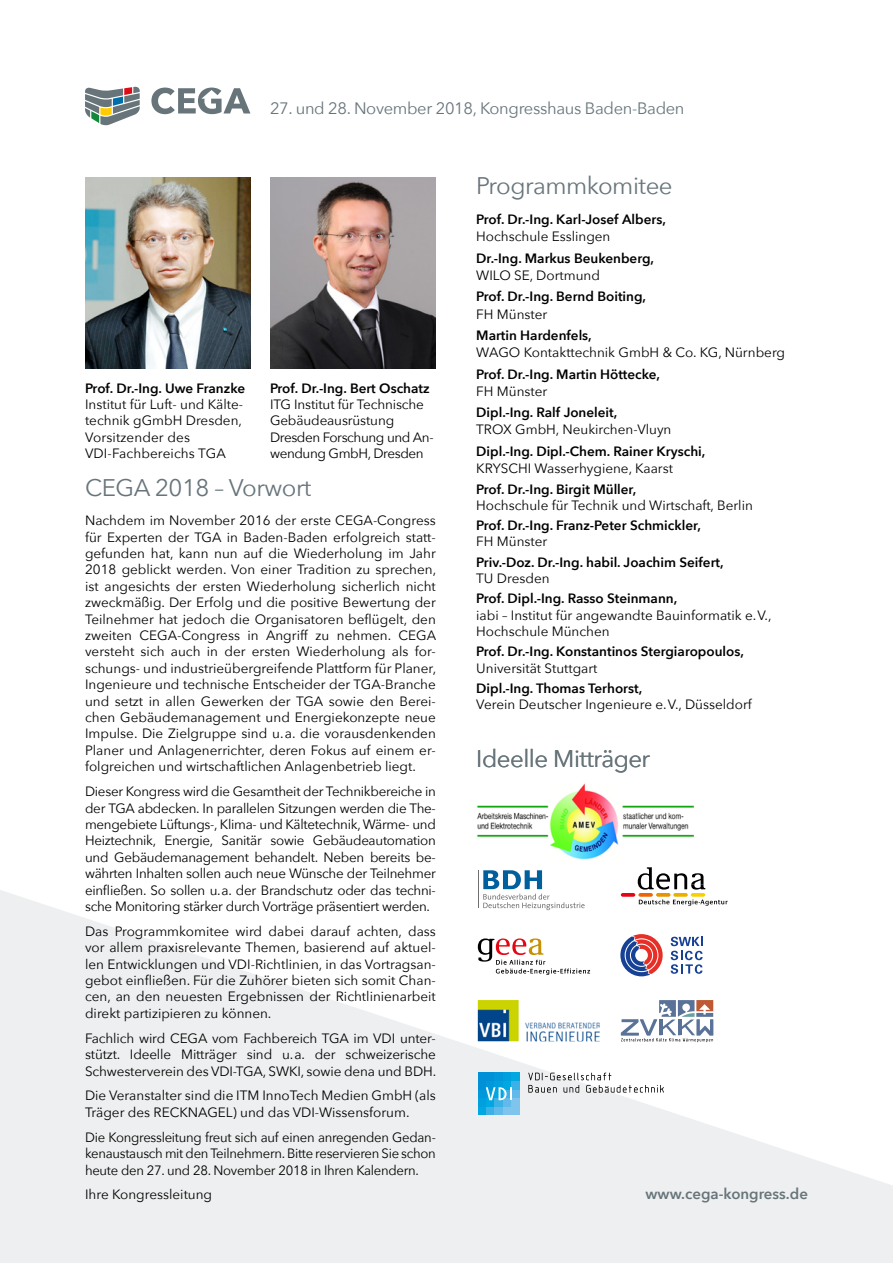
<style>
.page{position:relative;width:893px;height:1263px;background:#fff}
.page>*{position:absolute;margin:0;border:0;box-sizing:border-box;transform-origin:0 0}
.t1{font:24px "Avenir Next";letter-spacing:-.02em;color:#67757a}
.t2{font:16.5px "Avenir Next";letter-spacing:-.02em;color:#67757a}
.t3{font:600 15px "Avenir Next";color:#67757a}
.t4{font:13.5px/16.4px "Avenir Next";color:#000}
.t5{font:600 13.5px/17.2px "Avenir Next";color:#000}
.t6{font:13.5px/16.2px "Avenir Next";letter-spacing:-.025em;color:#000}
.s1{font-weight:400}
.s2{font-weight:600}
</style>
<div class="page">
<svg style="left:0;top:890px;width:892px;height:373px;fill:#eeeff0"></svg>
<svg style="left:892px;top:1185px;width:1px;height:78px"></svg>
<svg style="left:151px;top:88px;width:99px;height:26px"></svg>
<svg style="left:85px;top:87px;width:55px;height:38px"></svg>
<img style="left:270px;top:178px;width:166px;height:191px">
<img style="left:85px;top:178px;width:166px;height:191px">
<div style="left:478px;top:1106px;width:8px;height:9px;background:#00a8e2"></div>
<div style="left:486px;top:1106px;width:9px;height:9px;background:#3cb1e6"></div>
<div style="left:495px;top:1106px;width:8px;height:9px;background:#62baea"></div>
<div style="left:503px;top:1106px;width:8px;height:9px;background:#7fc4ed"></div>
<div style="left:511px;top:1106px;width:9px;height:9px;background:#7fc4ed"></div>
<div style="left:478px;top:1098px;width:8px;height:8px;background:#00a0df"></div>
<div style="left:486px;top:1098px;width:9px;height:8px;background:#00a8e2"></div>
<div style="left:495px;top:1098px;width:8px;height:8px;background:#3cb1e6"></div>
<div style="left:503px;top:1098px;width:8px;height:8px;background:#62baea"></div>
<div style="left:511px;top:1098px;width:9px;height:8px;background:#7fc4ed"></div>
<div style="left:478px;top:1089px;width:8px;height:9px;background:#0098db"></div>
<div style="left:511px;top:1089px;width:9px;height:9px;background:#62baea"></div>
<div style="left:478px;top:1081px;width:8px;height:8px;background:#0090d7"></div>
<div style="left:486px;top:1081px;width:9px;height:8px;background:#0098db"></div>
<div style="left:495px;top:1081px;width:8px;height:8px;background:#00a0df"></div>
<div style="left:503px;top:1081px;width:8px;height:8px;background:#00a8e2"></div>
<div style="left:511px;top:1081px;width:9px;height:8px;background:#3cb1e6"></div>
<div style="left:478px;top:1073px;width:8px;height:8px;background:#0090d7"></div>
<div style="left:486px;top:1073px;width:9px;height:8px;background:#0090d7"></div>
<div style="left:495px;top:1073px;width:8px;height:8px;background:#0098db"></div>
<div style="left:503px;top:1073px;width:8px;height:8px;background:#00a0df"></div>
<div style="left:511px;top:1073px;width:9px;height:8px;background:#00a8e2"></div>
<svg style="left:486px;top:1087px;width:26px;height:13px"></svg>
<svg style="left:528px;top:1072px;width:136px;height:21px"></svg>
<svg style="left:691px;top:893px;width:14px;height:4px"></svg>
<svg style="left:673px;top:893px;width:15px;height:4px"></svg>
<svg style="left:656px;top:893px;width:14px;height:4px"></svg>
<svg style="left:638px;top:893px;width:15px;height:4px"></svg>
<svg style="left:621px;top:893px;width:14px;height:4px"></svg>
<svg style="left:638px;top:867px;width:67px;height:23px"></svg>
<svg style="left:639px;top:899px;width:89px;height:7px"></svg>
<svg style="left:478px;top:938px;width:112px;height:37px"></svg>
<svg style="left:671px;top:937px;width:32px;height:37px"></svg>
<div style="left:618px;top:932px;width:47px;height:46px;background:#fff;border-radius:50%"></div>
<svg style="left:620px;top:934px;width:43px;height:42px"></svg>
<img style="left:478px;top:1000px;width:122px;height:41px">
<hr style="left:478px;top:870px;width:1px;height:38px;background:#706f6f">
<svg style="left:483px;top:870px;width:102px;height:40px"></svg>
<svg style="left:621px;top:1000px;width:92px;height:42px"></svg>
<img style="left:477px;top:783px;width:217px;height:77px">
<p class="t2" style="left:270px;top:94px;width:416px">27. und 28. November 2018, Kongresshaus Baden-Baden</p>
<p class="t5" style="left:85px;top:379px;width:162px">Prof. Dr.-Ing. Uwe Franzke</p>
<p class="t4" style="left:85px;top:396px;width:160px">Institut für Luft- und Kälte&shy;technik gGmbH Dresden,</p>
<p class="t4" style="left:85px;top:428px;width:142px">Vorsitzender des<br>VDI-Fachbereichs TGA</p>
<p class="t5" style="left:270px;top:379px;width:161px">Prof. Dr.-Ing. Bert Oschatz</p>
<p class="t6" style="left:270px;top:396px;width:165px">ITG Institut für Technische<br>Gebäudeausrüstung<br>Dresden Forschung und An&shy;wendung GmbH, Dresden</p>
<p class="t1" style="left:85px;top:467px;width:228px">CEGA 2018 – Vorwort</p>
<p class="t4" style="left:85px;top:512px;width:353px;text-align:justify">Nachdem im November 2016 der erste CEGA-Congress für Experten der TGA in Baden-Baden erfolgreich statt&shy;gefunden hat, kann nun auf die Wiederholung im Jahr 2018 geblickt werden. Von einer Tradition zu sprechen, ist angesichts der ersten Wiederholung sicherlich nicht zweckmäßig. Der Erfolg und die positive Bewertung der Teilnehmer hat jedoch die Organisatoren beflügelt, den zweiten CEGA-Congress in Angriff zu nehmen. CEGA versteht sich auch in der ersten Wiederholung als for&shy;schungs- und industrieübergreifende Plattform für Planer, Ingenieure und technische Entscheider der TGA-Branche und setzt in allen Gewerken der TGA sowie den Berei&shy;chen Gebäudemanagement und Energiekonzepte neue Impulse. Die Zielgruppe sind u.a. die vorausdenkenden Planer und Anlagenerrichter, deren Fokus auf einem er&shy;folgreichen und wirtschaftlichen Anlagenbetrieb liegt.</p>
<p class="t4" style="left:85px;top:783px;width:352px;text-align:justify">Dieser Kongress wird die Gesamtheit der Technikbereiche in der TGA abdecken. In parallelen Sitzungen werden die The&shy;mengebiete Lüftungs-, Klima- und Kältetechnik, Wärme- und Heiztechnik, Energie, Sanitär sowie Gebäudeautomation und Gebäudemanagement behandelt. Neben bereits be&shy;währten Inhalten sollen auch neue Wünsche der Teilnehmer einfließen. So sollen u.a. der Brandschutz oder das techni&shy;sche Monitoring stärker durch Vorträge präsentiert werden.</p>
<p class="t4" style="left:85px;top:922px;width:352px;text-align:justify">Das Programmkomitee wird dabei darauf achten, dass vor allem praxisrelevante Themen, basierend auf aktuel&shy;len Entwicklungen und VDI-Richtlinien, in das Vortragsan&shy;gebot einfließen. Für die Zuhörer bieten sich somit Chan&shy;cen, an den neuesten Ergebnissen der Richtlinienarbeit direkt partizipieren zu können.</p>
<p class="t4" style="left:85px;top:1029px;width:353px">Fachlich wird CEGA vom Fachbereich TGA im VDI unter&shy;stützt. Ideelle Mitträger sind u.a. der schweizerische<br>Schwesterverein des VDI-TGA, SWKI, sowie dena und BDH.</p>
<p class="t4" style="left:85px;top:1087px;width:352px">Die Veranstalter sind die ITM InnoTech Medien GmbH (als<br>Träger des RECKNAGEL) und das VDI-Wissensforum.</p>
<p class="t4" style="left:85px;top:1128px;width:352px;text-align:justify">Die Kongressleitung freut sich auf einen anregenden Gedan&shy;kenaustausch mit den Teilnehmern. Bitte reservieren Sie schon heute den 27. und 28. November 2018 in Ihren Kalendern.</p>
<p class="t4" style="left:85px;top:1186px;width:129px">Ihre Kongressleitung</p>
<p class="t1" style="left:476px;top:165px;width:198px">Programmkomitee</p>
<p class="t5" style="left:476px;top:210px;width:191px">Prof. Dr.-Ing. Karl-Josef Albers,<br><span class="s1">Hochschule Esslingen</span></p>
<p class="t5" style="left:476px;top:249px;width:179px">Dr.-Ing. Markus Beukenberg,<br><span class="s1">WILO SE, Dortmund</span></p>
<p class="t5" style="left:476px;top:288px;width:171px">Prof. Dr.-Ing. Bernd Boiting,<br><span class="s1">FH Münster</span></p>
<p class="t4" style="left:476px;top:326px;width:310px;line-height:17.2px"><span class="s2">Martin Hardenfels,<br></span>WAGO Kontakttechnik GmbH &amp; Co. KG, Nürnberg</p>
<p class="t5" style="left:476px;top:365px;width:185px">Prof. Dr.-Ing. Martin Höttecke,<br><span class="s1">FH Münster</span></p>
<p class="t4" style="left:476px;top:403px;width:197px;line-height:17.2px"><span class="s2">Dipl.-Ing. Ralf Joneleit,<br></span>TROX GmbH, Neukirchen-Vluyn</p>
<p class="t5" style="left:476px;top:442px;width:231px">Dipl.-Ing. Dipl.-Chem. Rainer Kryschi,<br><span class="s1">KRYSCHI Wasserhygiene, Kaarst</span></p>
<p class="t4" style="left:476px;top:480px;width:278px"><span class="s2">Prof. Dr.-Ing. Birgit Müller,<br></span>Hochschule für Technik und Wirtschaft, Berlin</p>
<p class="t5" style="left:476px;top:517px;width:226px;line-height:16.2px">Prof. Dr.-Ing. Franz-Peter Schmickler,<br><span class="s1">FH Münster</span></p>
<p class="t5" style="left:476px;top:554px;width:249px;line-height:16.2px">Priv.-Doz. Dr.-Ing. habil. Joachim Seifert,<br><span class="s1">TU Dresden</span></p>
<p class="t4" style="left:476px;top:590px;width:297px"><span class="s2">Prof. Dipl.-Ing. Rasso Steinmann,<br></span>iabi – Institut für angewandte Bauinformatik e.V.,<br>Hochschule München</p>
<p class="t5" style="left:476px;top:643px;width:269px;line-height:16.2px">Prof. Dr.-Ing. Konstantinos Stergiaropoulos,<br><span class="s1">Universität Stuttgart</span></p>
<p class="t4" style="left:476px;top:680px;width:277px"><span class="s2">Dipl.-Ing. Thomas Terhorst,<br></span>Verein Deutscher Ingenieure e.V., Düsseldorf</p>
<p class="t1" style="left:476px;top:738px;width:176px">Ideelle Mitträger</p>
<p class="t3" style="left:646px;top:1181px;width:164px">www.cega-kongress.de</p>
</div>
